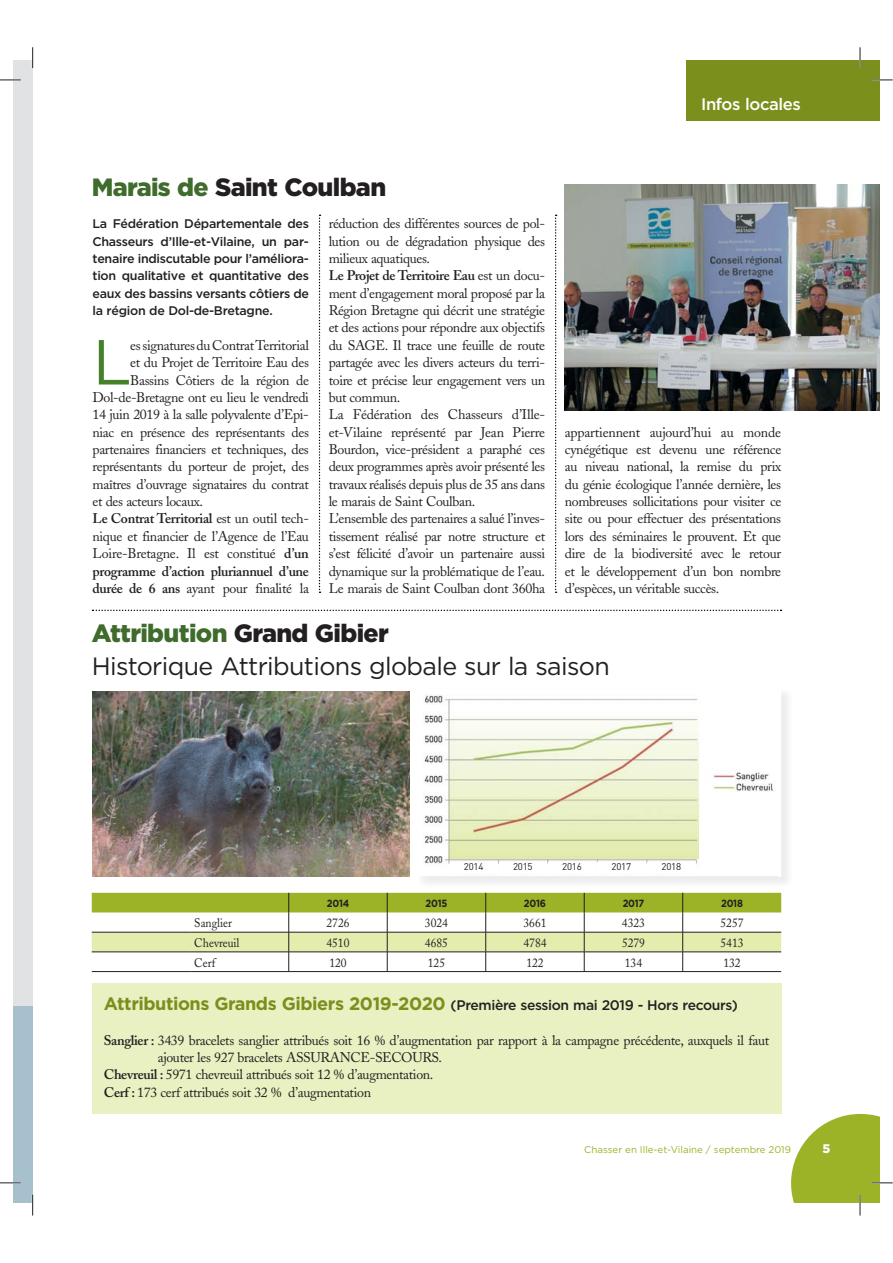
<style>
.page{position:relative;width:893px;height:1263px;background:#fff}
.page>*{position:absolute;margin:0;border:0;box-sizing:border-box;transform-origin:0 0}
.t1{font:63.6px "Gotham";color:#45812b}
.t2{font:25.05px/33.3px "Gotham";letter-spacing:-.025em;color:#231f20}
.t3{font:900 25.05px "Gotham";letter-spacing:-.025em;color:#231f20}
.t4{font:500 16.65px "Gotham";letter-spacing:-.025em;color:#fff}
.t5{font:13.95px/17.4px "Adobe Caslon";letter-spacing:-.025em;color:#231f20}
.t6{font:500 13.95px "Gotham";letter-spacing:-.025em;color:#231f20}
.t7{font:600 13.95px "Adobe Caslon";letter-spacing:-.025em;color:#231f20}
.t8{font:500 12.45px/17.4px "Gotham";letter-spacing:-.025em;color:#231f20;text-align:justify}
.t9{font:12.45px "Adobe Caslon";color:#231f20;scale:.92 1}
.t10{font:900 12.45px "Gotham";color:#fff}
.t11{font:700 10.35px "Gotham";letter-spacing:-.025em;color:#231f20;scale:.9 1}
.t12{font:9.75px "Gotham";color:#9cb227}
.t13{font:9.75px "DIN";letter-spacing:-.025em;color:#231f20}
.s1{color:#3f6c2d}
.s2{font-weight:400}
.s3{font-weight:600}
.s4{font-weight:900;color:#3f6c2d}
.s5{font-weight:900}
.s6{font-weight:700;font-size:18px;color:#7b8f1c}
</style>
<div class="page">
<img style="left:93px;top:692px;width:317px;height:184px">
<hr style="left:92px;top:971px;width:98px;height:1px;background:#231f20">
<hr style="left:190px;top:971px;width:591px;height:1px;background:#231f20">
<svg style="left:92px;top:893px;width:689px;height:78px"></svg>
<div style="left:13px;top:60px;width:20px;height:1143px;background:#e1e2e3"></div>
<div style="left:687px;top:60px;width:193px;height:61px;background:#7b8f1c"></div>
<div style="left:13px;top:1006px;width:20px;height:197px;background:#a7c0ce"></div>
<svg style="left:319px;top:215px;width:1px;height:378px"></svg>
<svg style="left:555px;top:215px;width:2px;height:378px"></svg>
<div style="left:92px;top:983px;width:689px;height:131px;background:#e9f0c1"></div>
<img style="left:565px;top:185px;width:315px;height:226px">
<svg style="left:92px;top:610px;width:689px;height:1px"></svg>
<img style="left:423px;top:694px;width:353px;height:182px">
<img style="left:450px;top:699px;width:248px;height:160px">
<div style="left:450px;top:862px;width:47px;height:12px;background:#fff"></div>
<div style="left:499px;top:862px;width:48px;height:12px;background:#fff"></div>
<div style="left:548px;top:862px;width:48px;height:12px;background:#fff"></div>
<div style="left:597px;top:862px;width:48px;height:12px;background:#fff"></div>
<div style="left:647px;top:862px;width:48px;height:12px;background:#fff"></div>
<hr style="left:0;top:79px;width:21px;height:2px;background:#fff">
<hr style="left:872px;top:79px;width:21px;height:2px;background:#fff">
<hr style="left:0;top:1182px;width:21px;height:2px;background:#fff">
<hr style="left:859px;top:47px;width:2px;height:21px;background:#fff">
<svg style="left:0;top:80px;width:21px;height:1px"></svg>
<svg style="left:872px;top:80px;width:21px;height:1px"></svg>
<svg style="left:0;top:1183px;width:21px;height:1px"></svg>
<svg style="left:32px;top:47px;width:1px;height:21px"></svg>
<svg style="left:32px;top:1195px;width:1px;height:21px"></svg>
<svg style="left:860px;top:47px;width:1px;height:21px"></svg>
<svg style="left:791px;top:1114px;width:102px;height:102px"></svg>
<p class="t4" style="left:701px;top:98px;width:101px">Infos locales</p>
<h2 class="t3" style="left:92px;top:178px;width:296px"><span class="s1">Marais de</span> Saint Coulban</h2>
<p class="t8" style="left:93px;top:216px;width:218px">La Fédération Départementale des Chasseurs d’Ille-et-Vilaine, un par&shy;tenaire indiscutable pour l’améliora&shy;tion qualitative et quantitative des eaux des bassins versants côtiers de la région de Dol-de-Bretagne.</p>
<h1 class="t1" style="left:93px;top:338px;width:41px">L</h1>
<p class="t5" style="left:130px;top:338px;width:180px">es signatures du Contrat Territorial</p>
<p class="t5" style="left:130px;top:355px;width:180px">et du Projet de Territoire Eau des</p>
<p class="t5" style="left:130px;top:373px;width:180px">Bassins Côtiers de la région de</p>
<p class="t5" style="left:93px;top:390px;width:218px">Dol-de-Bretagne ont eu lieu le vendredi</p>
<p class="t5" style="left:93px;top:408px;width:218px">14 juin 2019 à la salle polyvalente d’Epi-</p>
<p class="t5" style="left:93px;top:425px;width:218px">niac en présence des représentants des</p>
<p class="t5" style="left:93px;top:442px;width:218px">partenaires financiers et techniques, des</p>
<p class="t5" style="left:93px;top:460px;width:218px">représentants du porteur de projet, des</p>
<p class="t5" style="left:93px;top:477px;width:218px">maîtres d’ouvrage signataires du contrat</p>
<p class="t5" style="left:93px;top:494px;width:112px">et des acteurs locaux.</p>
<p class="t7" style="left:93px;top:513px;width:218px">Le Contrat Territorial <span class="s2">est un outil tech-</span></p>
<p class="t5" style="left:93px;top:529px;width:218px">nique et financier de l’Agence de l’Eau</p>
<p class="t5" style="left:93px;top:546px;width:218px">Loire-Bretagne. Il est constitué <span class="s3">d’un</span></p>
<p class="t7" style="left:93px;top:565px;width:218px">programme d’action pluriannuel d’une</p>
<p class="t5" style="left:93px;top:581px;width:218px"><span class="s3">durée de 6 ans</span> ayant pour finalité la</p>
<p class="t5" style="left:329px;top:216px;width:218px">réduction des différentes sources de pol&shy;lution ou de dégradation physique des milieux aquatiques.<br><span class="s3">Le Projet de Territoire Eau</span> est un docu&shy;ment d’engagement moral proposé par la Région Bretagne qui décrit une stratégie et des actions pour répondre aux objectifs du SAGE. Il trace une feuille de route partagée avec les divers acteurs du terri&shy;toire et précise leur engagement vers un but commun.<br>La Fédération des Chasseurs d’Ille&shy;et-Vilaine représenté par Jean Pierre Bourdon, vice-président a paraphé ces deux programmes après avoir présenté les travaux réalisés depuis plus de 35 ans dans le marais de Saint Coulban.<br>L’ensemble des partenaires a salué l’inves&shy;tissement réalisé par notre structure et s’est félicité d’avoir un partenaire aussi dynamique sur la problématique de l’eau.<br>Le marais de Saint Coulban dont 360ha</p>
<p class="t5" style="left:565px;top:425px;width:218px;text-align:justify">appartiennent aujourd’hui au monde cynégétique est devenu une référence au niveau national, la remise du prix du génie écologique l’année dernière, les nombreuses sollicitations pour visiter ce site ou pour effectuer des présentations lors des séminaires le prouvent. Et que dire de la biodiversité avec le retour et le développement d’un bon nombre d’espèces, un véritable succès.</p>
<h2 class="t2" style="left:92px;top:618px;width:520px"><span class="s4">Attribution</span> <span class="s5">Grand Gibier<br></span>Historique Attributions globale sur la saison</h2>
<p class="t13" style="left:464px;top:861px;width:21px">2014</p>
<p class="t13" style="left:513px;top:861px;width:21px">2015</p>
<p class="t13" style="left:562px;top:861px;width:21px">2016</p>
<p class="t13" style="left:611px;top:861px;width:21px">2017</p>
<p class="t13" style="left:661px;top:861px;width:21px">2018</p>
<p class="t11" style="left:327px;top:897px;width:26px">2014</p>
<p class="t11" style="left:426px;top:897px;width:26px">2015</p>
<p class="t11" style="left:524px;top:897px;width:26px">2016</p>
<p class="t11" style="left:623px;top:897px;width:26px">2017</p>
<p class="t11" style="left:721px;top:897px;width:26px">2018</p>
<p class="t9" style="left:194px;top:918px;width:43px">Sanglier</p>
<p class="t9" style="left:326px;top:918px;width:27px">2726</p>
<p class="t9" style="left:425px;top:918px;width:27px">3024</p>
<p class="t9" style="left:523px;top:918px;width:27px">3661</p>
<p class="t9" style="left:622px;top:918px;width:27px">4323</p>
<p class="t9" style="left:720px;top:918px;width:27px">5257</p>
<p class="t9" style="left:194px;top:938px;width:51px">Chevreuil</p>
<p class="t9" style="left:326px;top:938px;width:27px">4510</p>
<p class="t9" style="left:425px;top:938px;width:27px">4685</p>
<p class="t9" style="left:523px;top:938px;width:27px">4784</p>
<p class="t9" style="left:622px;top:938px;width:27px">5279</p>
<p class="t9" style="left:720px;top:938px;width:27px">5413</p>
<p class="t9" style="left:194px;top:957px;width:24px">Cerf</p>
<p class="t9" style="left:329px;top:957px;width:20px">120</p>
<p class="t9" style="left:428px;top:957px;width:20px">125</p>
<p class="t9" style="left:526px;top:957px;width:20px">122</p>
<p class="t9" style="left:625px;top:957px;width:20px">134</p>
<p class="t9" style="left:723px;top:957px;width:20px">132</p>
<p class="t6" style="left:104px;top:1000px;width:635px"><span class="s6">Attributions Grands Gibiers 2019-2020</span> (Première session mai 2019 - Hors recours)</p>
<p class="t5" style="left:104px;top:1033px;width:667px"><span class="s3">Sanglier :</span> 3439 bracelets sanglier attribués soit 16 % d’augmentation par rapport à la campagne précédente, auxquels il faut</p>
<p class="t5" style="left:158px;top:1050px;width:286px">ajouter les 927 bracelets ASSURANCE-SECOURS.</p>
<p class="t5" style="left:104px;top:1068px;width:331px"><span class="s3">Chevreuil :</span> 5971 chevreuil attribués soit 12 % d’augmentation.</p>
<p class="t5" style="left:104px;top:1085px;width:269px"><span class="s3">Cerf :</span> 173 cerf attribués soit 32 % d’augmentation</p>
<p class="t12" style="left:584px;top:1145px;width:208px">Chasser en Ille-et-Vilaine / septembre 2019</p>
<p class="t10" style="left:822px;top:1144px;width:9px">5</p>
</div>
